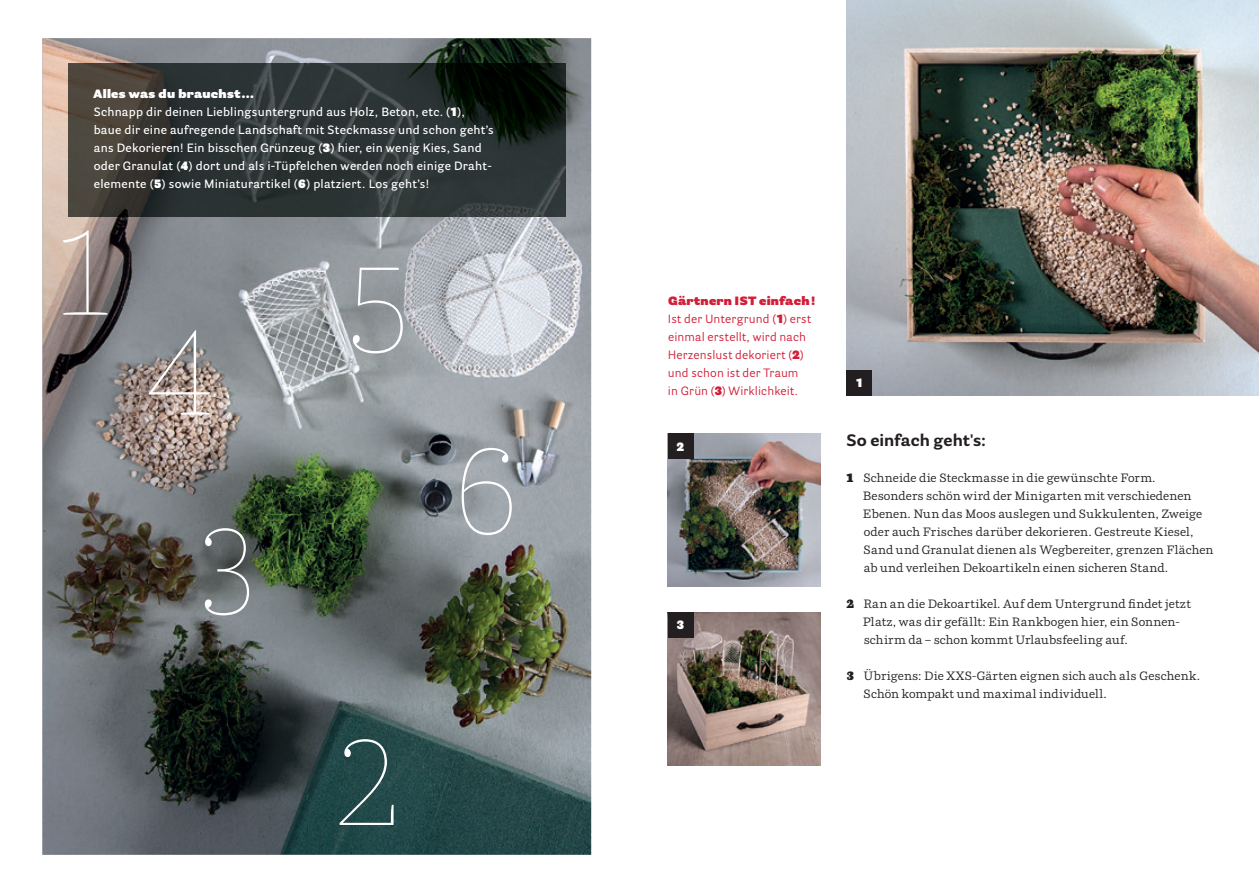
<style>
.page{position:relative;width:1259px;height:893px;background:#fff}
.page>*{position:absolute;margin:0;border:0;box-sizing:border-box;transform-origin:0 0}
.t1{font:100 120px "Parry Pro";color:#fff}
.t2{font:700 16.5px "Parry Grotesque Pro";color:#231f20}
.t3{font:12px/18px "Parry Pro";letter-spacing:.01em;color:#231f20}
.t4{font:600 12px/18px "Parry Grotesque Pro";letter-spacing:.02em;color:#fff}
.t5{font:12px/18px "Parry Grotesque Pro";letter-spacing:.015em;color:#d21e38}
.t6{font:900 12px "Parry Grotesque Pro";color:#fff}
.s1{font-weight:900}
</style>
<div class="page">
<img style="left:668px;top:612px;width:153px;height:153px">
<img style="left:846px;top:0;width:413px;height:395px">
<img style="left:668px;top:434px;width:153px;height:153px">
<div style="left:846px;top:370px;width:26px;height:25px;background:#231f20"></div>
<div style="left:668px;top:434px;width:25px;height:25px;background:#231f20"></div>
<div style="left:668px;top:612px;width:25px;height:26px;background:#231f20"></div>
<img style="left:43px;top:38px;width:548px;height:817px">
<img style="left:68px;top:64px;width:498px;height:153px">
<p class="t4" style="left:94px;top:85px;width:402px"><span class="s1">Alles was du brauchst…<br></span>Schnapp dir deinen Lieblingsuntergrund aus Holz, Beton, etc. (<span class="s1">1</span>), baue dir eine aufregende Landschaft mit Steckmasse und schon geht’s ans Dekorieren! Ein bisschen Grünzeug (<span class="s1">3</span>) hier, ein wenig Kies, Sand oder Granulat (<span class="s1">4</span>) dort und als i-Tüpfelchen werden noch einige Draht&shy;elemente (<span class="s1">5</span>) sowie Miniaturartikel (<span class="s1">6</span>) platziert. Los geht’s!</p>
<h1 class="t1" style="left:49px;top:188px;width:74px">1</h1>
<h1 class="t1" style="left:145px;top:288px;width:74px">4</h1>
<h1 class="t1" style="left:191px;top:487px;width:74px">3</h1>
<h1 class="t1" style="left:343px;top:225px;width:74px">5</h1>
<h1 class="t1" style="left:449px;top:407px;width:74px">6</h1>
<h1 class="t1" style="left:332px;top:698px;width:74px">2</h1>
<p class="t5" style="left:668px;top:292px;width:149px"><span class="s1">Gärtnern IST einfach !<br></span>Ist der Untergrund (<span class="s1">1</span>) erst einmal erstellt, wird nach<br>Herzenslust dekoriert (<span class="s1">2</span>) und schon ist der Traum<br>in Grün (<span class="s1">3</span>) Wirklichkeit.</p>
<p class="t6" style="left:677px;top:438px;width:9px">2</p>
<p class="t6" style="left:677px;top:616px;width:9px">3</p>
<p class="t6" style="left:856px;top:374px;width:8px">1</p>
<h2 class="t2" style="left:846px;top:429px;width:141px">So einfach geht's:</h2>
<p class="t3" style="left:863px;top:469px;width:352px;text-indent:-16px"><span class="s1">1</span> Schneide die Steckmasse in die gewünschte Form.<br>Besonders schön wird der Minigarten mit verschiedenen Ebenen. Nun das Moos auslegen und Sukkulenten, Zweige oder auch Frisches darüber dekorieren. Gestreute Kiesel, Sand und Granulat dienen als Wegbereiter, grenzen Flächen ab und verleihen Dekoartikeln einen sicheren Stand.</p>
<p class="t3" style="left:863px;top:595px;width:329px;text-indent:-16px"><span class="s1">2</span> Ran an die Dekoartikel. Auf dem Untergrund findet jetzt<br>Platz, was dir gefällt: Ein Rankbogen hier, ein Sonnen&shy;schirm da – schon kommt Urlaubsfeeling auf.</p>
<p class="t3" style="left:863px;top:667px;width:338px;text-indent:-17px"><span class="s1">3</span> Übrigens: Die XXS-Gärten eignen sich auch als Geschenk.<br>Schön kompakt und maximal individuell.</p>
</div>
